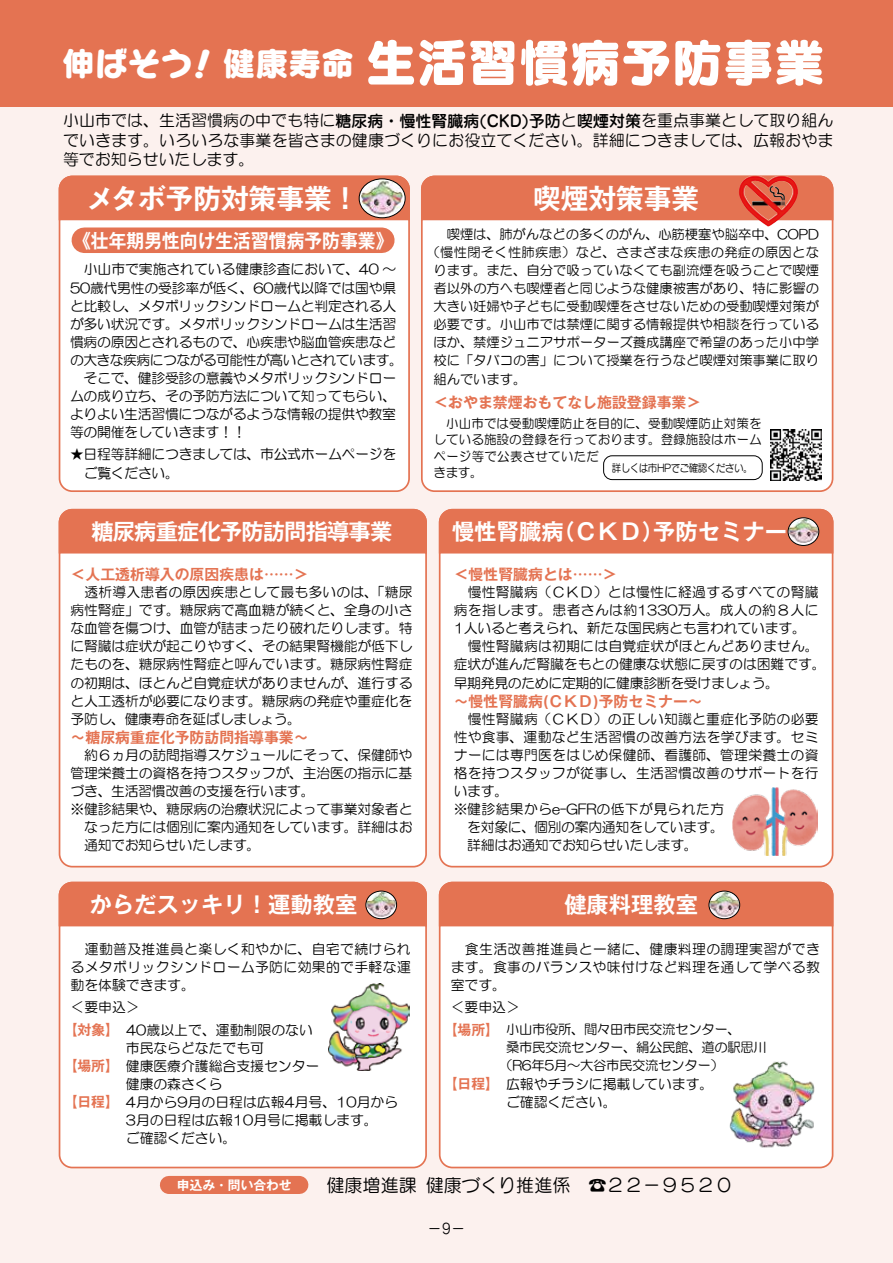
<style>
.page{position:relative;width:893px;height:1263px;background:#fcf1ee}
.page>*{position:absolute;margin:0;border:0;box-sizing:border-box;transform-origin:0 0}
.t1{font:33px "Seurat Capie Pro EB";color:#fff}
.t2{font:700 27.6px "Gothic MB101 Pro De";color:#fff}
.t3{font:700 22.35px "Gothic MB101 Pro De";color:#fff}
.t4{font:700 22.35px "Gothic MB101 Pro De";letter-spacing:-.04em;color:#fff}
.t5{font:700 19.2px "Gothic MB101 Pro De";color:#fff;scale:.93 1}
.t6{font:18px "Seurat Pro M";color:#000}
.t7{font:15.9px/19.2px "HG Maru Gothic MPRO";letter-spacing:.005em;color:#000;text-align:justify}
.t8{font:700 14.85px "Gothic MB101 Pro De";color:#e47352}
.t9{font:14.25px "Seurat Pro M";color:#000}
.t10{font:13.8px/18.1px "HG Maru Gothic MPRO";letter-spacing:-.01em;color:#000}
.t11{font:13.8px "HG Maru Gothic MPRO";letter-spacing:.02em;color:#000}
.t12{font:13.8px "HG Maru Gothic MPRO";letter-spacing:.03em;color:#000}
.t13{font:13.35px "HG Maru Gothic MPRO";color:#000}
.t14{font:13.35px "HG Maru Gothic MPRO";letter-spacing:-.02em;color:#000}
.t15{font:13.35px "HG Maru Gothic MPRO";letter-spacing:.02em;color:#000}
.t16{font:12.75px/16.5px "HG Maru Gothic MPRO";letter-spacing:.01em;color:#000}
.t17{font:10.65px "Seurat Pro M";letter-spacing:-.055em;color:#000;scale:.9 1}
.s1{font-size:51px}
.s2{font-family:"Jun 34 Pro";font-weight:500}
.s3{font-family:"Gothic MB101 Pro De";font-weight:700;color:#e47352}
.s4{font-family:"Gothic MB101 Pro De";font-weight:700;font-size:13.8px;color:#e47352}
.s5{font-family:"Gothic MB101 Pro De";font-weight:700;font-size:12.75px;color:#fff}
</style>
<div class="page">
<div style="left:0;top:0;width:893px;height:106px;background:#e47352"></div>
<div style="left:169px;top:1176px;width:130px;height:18px;background:#e47352"></div>
<div style="left:60px;top:176px;width:349px;height:315px;background:#fff;border-radius:13px"></div>
<div style="left:59px;top:176px;width:351px;height:316px;border:2px solid #e47352;border-radius:13px"></div>
<svg style="left:58px;top:175px;width:352px;height:47px;background:#e47a5b"></svg>
<div style="left:60px;top:510px;width:366px;height:357px;background:#fff;border-radius:13px"></div>
<div style="left:59px;top:509px;width:368px;height:358px;border:2px solid #e47352;border-radius:13px"></div>
<svg style="left:58px;top:508px;width:369px;height:47px;background:#e57a5a"></svg>
<div style="left:60px;top:882px;width:366px;height:285px;background:#fff;border-radius:13px"></div>
<div style="left:59px;top:882px;width:368px;height:286px;border:2px solid #e47352;border-radius:13px"></div>
<svg style="left:58px;top:881px;width:369px;height:47px;background:#e57a5a"></svg>
<div style="left:440px;top:510px;width:393px;height:357px;background:#fff;border-radius:13px"></div>
<div style="left:439px;top:509px;width:394px;height:358px;border:2px solid #e47352;border-radius:13px"></div>
<svg style="left:438px;top:508px;width:396px;height:47px;background:#e37c5e"></svg>
<div style="left:440px;top:882px;width:393px;height:285px;background:#fff;border-radius:13px"></div>
<div style="left:439px;top:882px;width:394px;height:286px;border:2px solid #e47352;border-radius:13px"></div>
<svg style="left:438px;top:881px;width:396px;height:47px;background:#e57a5a"></svg>
<div style="left:422px;top:176px;width:411px;height:315px;background:#fff;border-radius:13px"></div>
<div style="left:421px;top:176px;width:412px;height:316px;border:2px solid #e47352;border-radius:13px"></div>
<svg style="left:421px;top:175px;width:413px;height:47px;background:#e47859"></svg>
<img style="left:360px;top:180px;width:43px;height:37px">
<div style="left:359px;top:179px;width:46px;height:39px;border:1px solid #000;border-radius:50%"></div>
<div style="left:84px;top:227px;width:298px;height:26px;background:#e47352"></div>
<img style="left:739px;top:175px;width:39px;height:51px">
<img style="left:770px;top:429px;width:51px;height:51px">
<div style="left:603px;top:456px;width:159px;height:24px;border:1px solid #000;border-radius:9px"></div>
<img style="left:732px;top:787px;width:85px;height:68px">
<img style="left:366px;top:892px;width:30px;height:26px">
<div style="left:366px;top:891px;width:31px;height:28px;border:1px solid #000;border-radius:50%"></div>
<img style="left:709px;top:892px;width:30px;height:26px">
<div style="left:709px;top:891px;width:31px;height:28px;border:1px solid #000;border-radius:50%"></div>
<img style="left:329px;top:983px;width:81px;height:88px">
<img style="left:728px;top:1061px;width:91px;height:105px">
<h1 class="t1" style="left:62px;top:41px;width:765px">伸ばそう！ 健康寿命<span class="s1">生活習慣病予防事業</span></h1>
<p class="t7" style="left:63px;top:111px;width:772px">小山市では、生活習慣病の中でも特に<span class="s2">糖尿病・慢性腎臓病(CKD)予防</span>と<span class="s2">喫煙対策</span>を重点事業として取り組んでいきます。いろいろな事業を皆さまの健康づくりにお役立てください。詳細につきましては、広報おやま等でお知らせいたします。</p>
<h2 class="t2" style="left:87px;top:175px;width:274px">メタボ予防対策事業！</h2>
<h3 class="t5" style="left:73px;top:224px;width:346px">《壮年期男性向け生活習慣病予防事業》</h3>
<p class="t10" style="left:70px;top:260px;width:334px">　小山市で実施されている健康診査において、40 ～<br>50歳代男性の受診率が低く、60歳代以降では国や県と比較し、メタボリックシンドロームと判定される人が多い状況です。メタボリックシンドロームは生活習慣病の原因とされるもので、心疾患や脳血管疾患などの大きな疾病につながる可能性が高いとされています。　そこで、健診受診の意義やメタボリックシンドロームの成り立ち、その予防方法について知ってもらい、よりよい生活習慣につながるような情報の提供や教室等の開催をしていきます！！</p>
<p class="t10" style="left:84px;top:445px;width:314px;text-indent:-14px">★日程等詳細につきましては、市公式ホームページをご覧ください。</p>
<h3 class="t4" style="left:91px;top:513px;width:302px">糖尿病重症化予防訪問指導事業</h3>
<p class="t8" style="left:71px;top:562px;width:240px">＜人工透析導入の原因疾患は……＞</p>
<p class="t10" style="left:71px;top:583px;width:343px;text-align:justify">　透析導入患者の原因疾患として最も多いのは、「糖尿病性腎症」です。糖尿病で高血糖が続くと、全身の小さな血管を傷つけ、血管が詰まったり破れたりします。特に腎臓は症状が起こりやすく、その結果腎機能が低下したものを、糖尿病性腎症と呼んでいます。糖尿病性腎症の初期は、ほとんど自覚症状がありませんが、進行すると人工透析が必要になります。糖尿病の発症や重症化を予防し、健康寿命を延ばしましょう。</p>
<p class="t8" style="left:71px;top:725px;width:240px">～糖尿病重症化予防訪問指導事業～</p>
<p class="t10" style="left:71px;top:746px;width:343px">　約６ヵ月の訪問指導スケジュールにそって、保健師や</p>
<p class="t10" style="left:71px;top:764px;width:343px">管理栄養士の資格を持つスタッフが、主治医の指示に基</p>
<p class="t10" style="left:71px;top:782px;width:246px">づき、生活習慣改善の支援を行います。</p>
<p class="t10" style="left:71px;top:800px;width:343px">※健診結果や、糖尿病の治療状況によって事業対象者と</p>
<p class="t10" style="left:84px;top:818px;width:330px">なった方には個別に案内通知をしています。詳細はお</p>
<p class="t10" style="left:84px;top:836px;width:178px">通知でお知らせいたします。</p>
<h3 class="t3" style="left:90px;top:886px;width:269px">からだスッキリ！運動教室</h3>
<p class="t10" style="left:71px;top:940px;width:342px;text-align:justify">　運動普及推進員と楽しく和やかに、自宅で続けられるメタボリックシンドローム予防に効果的で手軽な運動を体験できます。</p>
<p class="t10" style="left:64px;top:996px;width:251px;line-height:22.4px;text-indent:7px">＜要申込＞<br><span class="s3">【対象】　</span>40歳以上で、運動制限のない</p>
<p class="t10" style="left:126px;top:1038px;width:140px">市民ならどなたでも可</p>
<p class="t10" style="left:64px;top:1056px;width:257px"><span class="s3">【場所】　</span>健康医療介護総合支援センター</p>
<p class="t10" style="left:126px;top:1075px;width:98px">健康の森さくら</p>
<p class="t10" style="left:64px;top:1093px;width:336px"><span class="s3">【日程】　</span>4月から9月の日程は広報4月号、10月から</p>
<p class="t10" style="left:126px;top:1111px;width:253px">3月の日程は広報10月号に掲載します。</p>
<p class="t10" style="left:126px;top:1129px;width:112px">ご確認ください。</p>
<h2 class="t2" style="left:533px;top:175px;width:167px">喫煙対策事業</h2>
<p class="t13" style="left:433px;top:227px;width:387px">　喫煙は、肺がんなどの多くのがん、心筋梗塞や脳卒中、COPD</p>
<p class="t15" style="left:427px;top:246px;width:394px">（慢性閉そく性肺疾患）など、さまざまな疾患の発症の原因とな</p>
<p class="t13" style="left:433px;top:264px;width:387px">ります。また、自分で吸っていなくても副流煙を吸うことで喫煙</p>
<p class="t13" style="left:433px;top:282px;width:387px">者以外の方へも喫煙者と同じような健康被害があり、特に影響の</p>
<p class="t13" style="left:433px;top:300px;width:387px">大きい妊婦や子どもに受動喫煙をさせないための受動喫煙対策が</p>
<p class="t13" style="left:433px;top:318px;width:387px">必要です。小山市では禁煙に関する情報提供や相談を行っている</p>
<p class="t13" style="left:433px;top:336px;width:387px">ほか、禁煙ジュニアサポーターズ養成講座で希望のあった小中学</p>
<p class="t13" style="left:433px;top:354px;width:387px">校に「タバコの害」について授業を行うなど喫煙対策事業に取り</p>
<p class="t13" style="left:433px;top:372px;width:95px">組んでいます。</p>
<p class="t8" style="left:433px;top:389px;width:269px">＜おやま禁煙おもてなし施設登録事業＞</p>
<p class="t16" style="left:433px;top:415px;width:330px">　小山市では受動喫煙防止を目的に、受動喫煙防止対策をしている施設の登録を行っております。登録施設はホームページ等で公表させていただ<br>きます。</p>
<p class="t17" style="left:612px;top:461px;width:158px">詳しくは市HPでご確認ください。</p>
<h3 class="t3" style="left:452px;top:513px;width:336px">慢性腎臓病（ＣＫＤ）予防セミナー</h3>
<p class="t8" style="left:454px;top:562px;width:165px">＜慢性腎臓病とは……＞</p>
<p class="t10" style="left:454px;top:583px;width:373px">　慢性腎臓病（ＣＫＤ）とは慢性に経過するすべての腎臓病を指します。患者さんは約1330万人。成人の約８人に<br>1人いると考えられ、新たな国民病とも言われています。<br>　慢性腎臓病は初期には自覚症状がほとんどありません。症状が進んだ腎臓をもとの健康な状態に戻すのは困難です。早期発見のために定期的に健康診断を受けましょう。</p>
<p class="t8" style="left:454px;top:689px;width:251px">～慢性腎臓病(ＣＫＤ)予防セミナー～</p>
<p class="t11" style="left:454px;top:712px;width:366px">　慢性腎臓病（ＣＫＤ）の正しい知識と重症化予防の必要</p>
<p class="t11" style="left:454px;top:730px;width:366px">性や食事、運動など生活習慣の改善方法を学びます。セミ</p>
<p class="t11" style="left:454px;top:748px;width:366px">ナーには専門医をはじめ保健師、看護師、管理栄養士の資</p>
<p class="t11" style="left:454px;top:766px;width:366px">格を持つスタッフが従事し、生活習慣改善のサポートを行</p>
<p class="t10" style="left:454px;top:782px;width:56px">います。</p>
<p class="t12" style="left:454px;top:802px;width:272px">※健診結果からe-GFRの低下が見られた方</p>
<p class="t10" style="left:467px;top:818px;width:258px">を対象に、個別の案内通知をしています。</p>
<p class="t10" style="left:467px;top:836px;width:232px">詳細はお通知でお知らせいたします。</p>
<h3 class="t3" style="left:564px;top:886px;width:135px">健康料理教室</h3>
<p class="t10" style="left:451px;top:940px;width:371px;text-align:justify">　食生活改善推進員と一緒に、健康料理の調理実習ができます。食事のバランスや味付けなど料理を通して学べる教室です。</p>
<p class="t10" style="left:451px;top:998px;width:71px">＜要申込＞</p>
<p class="t14" style="left:444px;top:1023px;width:298px"><span class="s4">【場所】　</span>小山市役所、間々田市民交流センター、</p>
<p class="t14" style="left:506px;top:1041px;width:262px">桑市民交流センター、絹公民館、道の駅思川</p>
<p class="t14" style="left:499px;top:1059px;width:226px">（R6年5月～大谷市民交流センター）</p>
<p class="t10" style="left:506px;top:1075px;width:209px;text-indent:-62px"><span class="s3">【日程】　</span>広報やチラシに掲載しています。ご確認ください。</p>
<h3 class="t6" style="left:177px;top:1173px;width:558px"><span class="s5">申込み・問い合わせ</span> 　健康増進課健康づくり推進係　☎２２－９５２０</h3>
<p class="t9" style="left:428px;top:1219px;width:39px">−9−</p>
</div>
